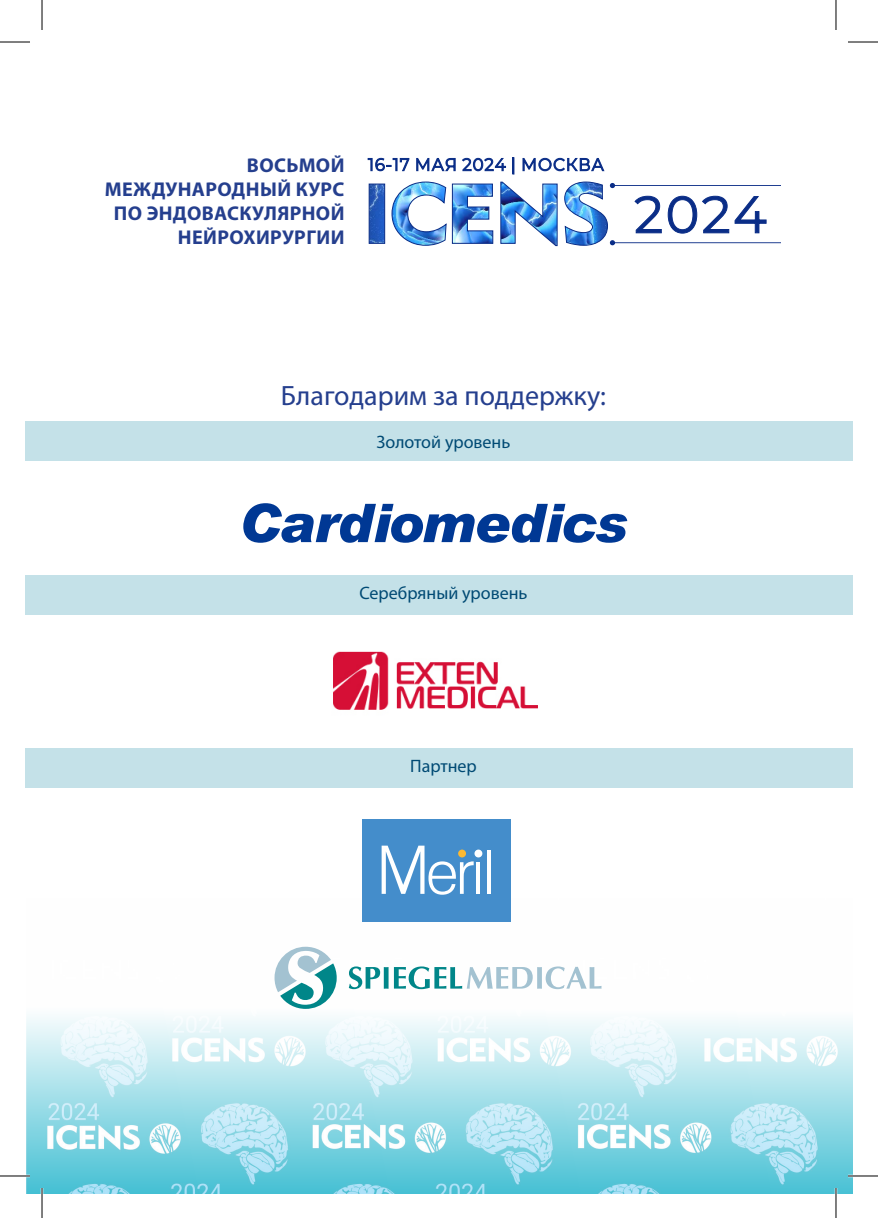
<style>
.page{position:relative;width:878px;height:1218px;background:#fff}
.page>*{position:absolute;margin:0;border:0;box-sizing:border-box;transform-origin:0 0}
.t1{font:28px "Myriad Pro";color:#253f8e}
.t2{font:700 20px/24px "Myriad Pro";letter-spacing:.02em;color:#253f8e;text-align:center}
.t3{font:18px "Myriad Pro";color:#004a74}
</style>
<div class="page">
<img style="left:26px;top:946px;width:827px;height:247px">
<div style="left:25px;top:748px;width:828px;height:40px;background:#c4e1e8"></div>
<div style="left:25px;top:575px;width:828px;height:40px;background:#c4e1e8"></div>
<div style="left:25px;top:421px;width:828px;height:40px;background:#c4e1e8"></div>
<svg style="left:274px;top:947px;width:63px;height:62px"></svg>
<svg style="left:349px;top:966px;width:39px;height:23px"></svg>
<svg style="left:394px;top:966px;width:207px;height:23px"></svg>
<img style="left:333px;top:651px;width:205px;height:59px">
<svg style="left:416px;top:158px;width:39px;height:13px"></svg>
<svg style="left:523px;top:158px;width:81px;height:13px"></svg>
<svg style="left:368px;top:158px;width:41px;height:13px"></svg>
<svg style="left:462px;top:158px;width:44px;height:13px"></svg>
<svg style="left:513px;top:158px;width:1px;height:16px"></svg>
<img style="left:368px;top:181px;width:412px;height:65px">
<svg style="left:243px;top:503px;width:384px;height:40px"></svg>
<div style="left:362px;top:819px;width:149px;height:103px;background:#448dcb"></div>
<hr style="left:476px;top:862px;width:4px;height:32px;background:#fff">
<hr style="left:487px;top:850px;width:3px;height:44px;background:#fff">
<div style="left:474px;top:849px;width:8px;height:8px;background:#fff;border-radius:50%"></div>
<svg style="left:381px;top:846px;width:93px;height:49px"></svg>
<hr style="left:0;top:1175px;width:30px;height:2px;background:#fff">
<hr style="left:848px;top:1175px;width:30px;height:2px;background:#fff">
<hr style="left:41px;top:1188px;width:2px;height:30px;background:#fff">
<hr style="left:834px;top:1188px;width:3px;height:30px;background:#fff">
<hr style="left:0;top:42px;width:30px;height:1px;background:#000">
<hr style="left:848px;top:42px;width:30px;height:1px;background:#000">
<hr style="left:0;top:1176px;width:30px;height:1px;background:#000">
<hr style="left:848px;top:1176px;width:30px;height:1px;background:#000">
<hr style="left:42px;top:0;width:1px;height:30px;background:#000">
<hr style="left:42px;top:1188px;width:1px;height:30px;background:#000">
<hr style="left:835px;top:0;width:1px;height:30px;background:#000">
<hr style="left:835px;top:1188px;width:1px;height:30px;background:#000">
<p class="t2" style="left:247px;top:153px;width:99px">ВОСЬМОЙ</p>
<p class="t2" style="left:105px;top:177px;width:241px">МЕЖДУНАРОДНЫЙ КУРС<br>ПО ЭНДОВАСКУЛЯРНОЙ</p>
<p class="t2" style="left:178px;top:225px;width:168px">НЕЙРОХИРУРГИИ</p>
<p class="t1" style="left:281px;top:378px;width:326px">Благодарим за поддержку:</p>
<p class="t3" style="left:376px;top:431px;width:135px">Золотой уровень</p>
<p class="t3" style="left:359px;top:582px;width:170px">Серебряный уровень</p>
<p class="t3" style="left:410px;top:755px;width:68px">Партнер</p>
</div>
